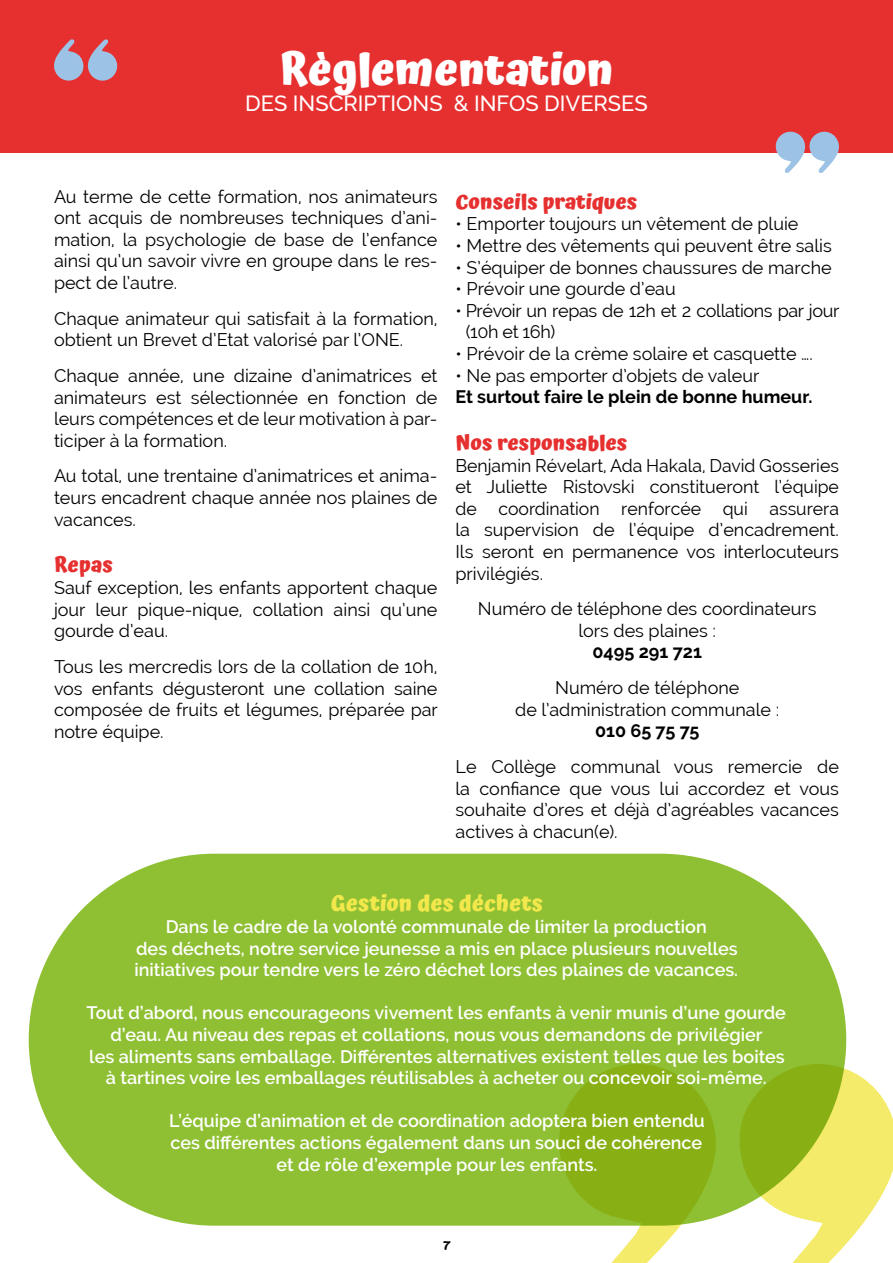
<style>
.page{position:relative;width:893px;height:1263px;background:#fff}
.page>*{position:absolute;margin:0;border:0;box-sizing:border-box;transform-origin:0 0}
.t1{font:700 44.7px "Atma";color:#fff}
.t2{font:700 22.5px "Atma";color:#f2e84b}
.t3{font:500 21.9px "Raleway";color:#fff}
.t4{font:700 21px "Atma";color:#e63030}
.t5{font:18px/21.6px "Raleway";color:#000;text-align:justify}
.t6{font:600 18px/21.6px "Raleway";color:#fff;text-align:center}
.t7{font:700 18px "Raleway";color:#000}
.t8{font:18px/21.6px "Raleway";letter-spacing:-.02em;color:#000}
.t9{font:15px "Pacifico";color:#000}
</style>
<div class="page">
<div style="left:29px;top:854px;width:817px;height:372px;background:#8fc034;border-radius:186px"></div>
<div style="left:0;top:0;width:893px;height:152px;background:#e63030"></div>
<svg style="left:54px;top:39px;width:64px;height:42px"></svg>
<svg style="left:774px;top:131px;width:65px;height:42px"></svg>
<svg style="left:557px;top:1064px;width:170px;height:199px"></svg>
<svg style="left:737px;top:1062px;width:156px;height:201px"></svg>
<h1 class="t1" style="left:279px;top:44px;width:336px">Règlementation</h1>
<p class="t3" style="left:245px;top:91px;width:404px">DES INSCRIPTIONS &amp; INFOS DIVERSES</p>
<p class="t5" style="left:54px;top:185px;width:385px">Au terme de cette formation, nos animateurs ont acquis de nombreuses techniques d’ani&shy;mation, la psychologie de base de l’enfance ainsi qu’un savoir vivre en groupe dans le res&shy;pect de l’autre.</p>
<p class="t5" style="left:54px;top:307px;width:385px">Chaque animateur qui satisfait à la formation, obtient un Brevet d’Etat valorisé par l’ONE.</p>
<p class="t5" style="left:54px;top:365px;width:385px">Chaque année, une dizaine d’animatrices et animateurs est sélectionnée en fonction de leurs compétences et de leur motivation à par&shy;ticiper à la formation.</p>
<p class="t5" style="left:54px;top:465px;width:385px">Au total, une trentaine d’animatrices et anima&shy;teurs encadrent chaque année nos plaines de vacances.</p>
<p class="t4" style="left:54px;top:553px;width:60px">Repas</p>
<p class="t5" style="left:54px;top:577px;width:385px">Sauf exception, les enfants apportent chaque jour leur pique-nique, collation ainsi qu’une gourde d’eau.</p>
<p class="t5" style="left:54px;top:656px;width:385px">Tous les mercredis lors de la collation de 10h, vos enfants dégusteront une collation saine composée de fruits et légumes, préparée par notre équipe.</p>
<p class="t4" style="left:455px;top:189px;width:183px">Conseils pratiques</p>
<p class="t5" style="left:455px;top:213px;width:344px">• Emporter toujours un vêtement de pluie</p>
<p class="t5" style="left:455px;top:235px;width:378px">• Mettre des vêtements qui peuvent être salis</p>
<p class="t5" style="left:455px;top:256px;width:378px">• S’équiper de bonnes chaussures de marche</p>
<p class="t5" style="left:455px;top:278px;width:222px">• Prévoir une gourde d’eau</p>
<p class="t8" style="left:466px;top:300px;width:375px;text-indent:-10px">• Prévoir un repas de 12h et 2 collations par jour (10h et 16h)</p>
<p class="t5" style="left:455px;top:343px;width:359px">• Prévoir de la crème solaire et casquette ….</p>
<p class="t5" style="left:455px;top:364px;width:305px">• Ne pas emporter d’objets de valeur</p>
<p class="t7" style="left:455px;top:386px;width:359px">Et surtout faire le plein de bonne humeur.</p>
<p class="t4" style="left:455px;top:430px;width:173px">Nos responsables</p>
<p class="t5" style="left:455px;top:454px;width:385px">Benjamin Révelart, Ada Hakala, David Gosseries et Juliette Ristovski constitueront l’équipe de coordination renforcée qui assurera la supervision de l’équipe d’encadrement.<br>Ils seront en permanence vos interlocuteurs privilégiés.</p>
<p class="t5" style="left:478px;top:598px;width:340px;text-align:center">Numéro de téléphone des coordinateurs lors des plaines :</p>
<p class="t7" style="left:593px;top:642px;width:111px">0495 291 721</p>
<p class="t5" style="left:515px;top:677px;width:265px;text-align:center">Numéro de téléphone<br>de l’administration communale :</p>
<p class="t7" style="left:595px;top:721px;width:106px">010 65 75 75</p>
<p class="t5" style="left:455px;top:756px;width:385px">Le Collège communal vous remercie de la confiance que vous lui accordez et vous souhaite d’ores et déjà d’agréables vacances actives à chacun(e).</p>
<p class="t2" style="left:331px;top:890px;width:214px">Gestion des déchets</p>
<p class="t6" style="left:134px;top:916px;width:605px">Dans le cadre de la volonté communale de limiter la production<br>des déchets, notre service jeunesse a mis en place plusieurs nouvelles initiatives pour tendre vers le zéro déchet lors des plaines de vacances.</p>
<p class="t6" style="left:87px;top:1002px;width:701px">Tout d’abord, nous encourageons vivement les enfants à venir munis d’une gourde d’eau. Au niveau des repas et collations, nous vous demandons de privilégier<br>les aliments sans emballage. Différentes alternatives existent telles que les boites à tartines voire les emballages réutilisables à acheter ou concevoir soi-même.</p>
<p class="t6" style="left:169px;top:1110px;width:537px">L’équipe d’animation et de coordination adoptera bien entendu ces différentes actions également dans un souci de cohérence et de rôle d’exemple pour les enfants.</p>
<p class="t9" style="left:443px;top:1236px;width:9px">7</p>
</div>
